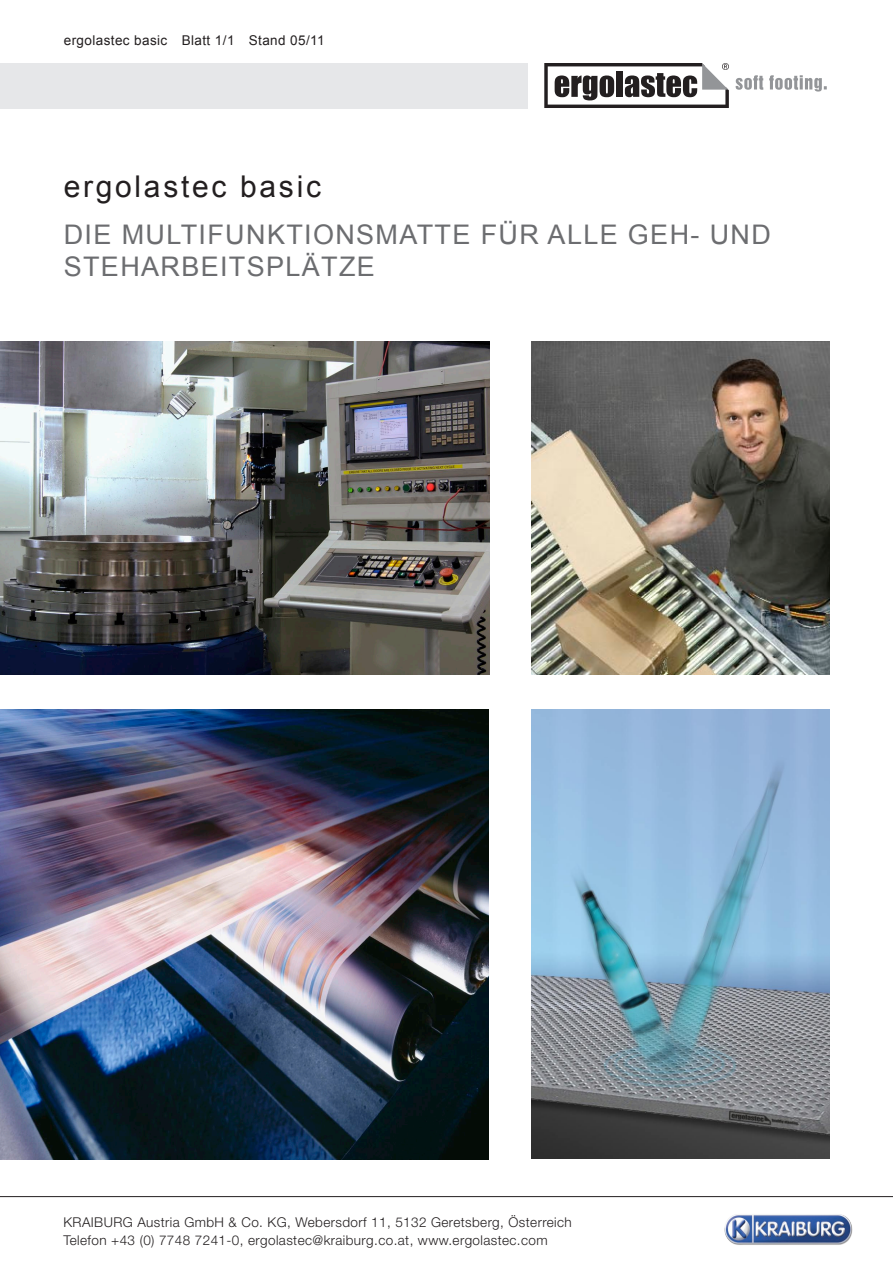
<style>
.page{position:relative;width:893px;height:1263px;background:#fff}
.page>*{position:absolute;margin:0;border:0;box-sizing:border-box;transform-origin:0 0}
.t1{font:30px "Arial";color:#231f20}
.t2{font:27px/32.4px "Arial";letter-spacing:.05em;color:#6c6d70}
.t3{font:300 13.5px "Helvetica Neue LT Std";letter-spacing:.03em;color:#231f20}
.t4{font:13.5px "Arial";letter-spacing:.03em;color:#231f20}
</style>
<div class="page">
<div style="left:0;top:63px;width:527px;height:45px;background:#e6e7e9"></div>
<svg style="left:544px;top:63px;width:185px;height:45px"></svg>
<svg style="left:736px;top:75px;width:91px;height:17px"></svg>
<hr style="left:0;top:1196px;width:893px;height:1px;background:#231f20">
<img style="left:724px;top:1214px;width:129px;height:31px">
<img style="left:531px;top:709px;width:298px;height:450px">
<img style="left:531px;top:341px;width:298px;height:333px">
<img style="left:0;top:341px;width:489px;height:334px">
<img style="left:0;top:709px;width:488px;height:450px">
<p class="t4" style="left:64px;top:33px;width:262px">ERGOLASTEC BASIC BLATT 1/1 STAND 05/11</p>
<p class="t1" style="left:64px;top:170px;width:259px">ERGOLASTEC BASIC</p>
<p class="t2" style="left:64px;top:218px;width:709px">DIE MULTIFUNKTIONSMATTE FÜR ALLE GEH- UND<br>STEHARBEITS PLÄTZE</p>
<p class="t3" style="left:63px;top:1214px;width:510px">KRAIBURG Austria GmbH &amp; Co. KG, Webersdorf 11, 5132 Geretsberg, Österreich</p>
<p class="t3" style="left:63px;top:1232px;width:486px">Telefon +43 (0) 7748 7241-0, ergolastec@kraiburg.co.at, www.ergolastec.com</p>
</div>
